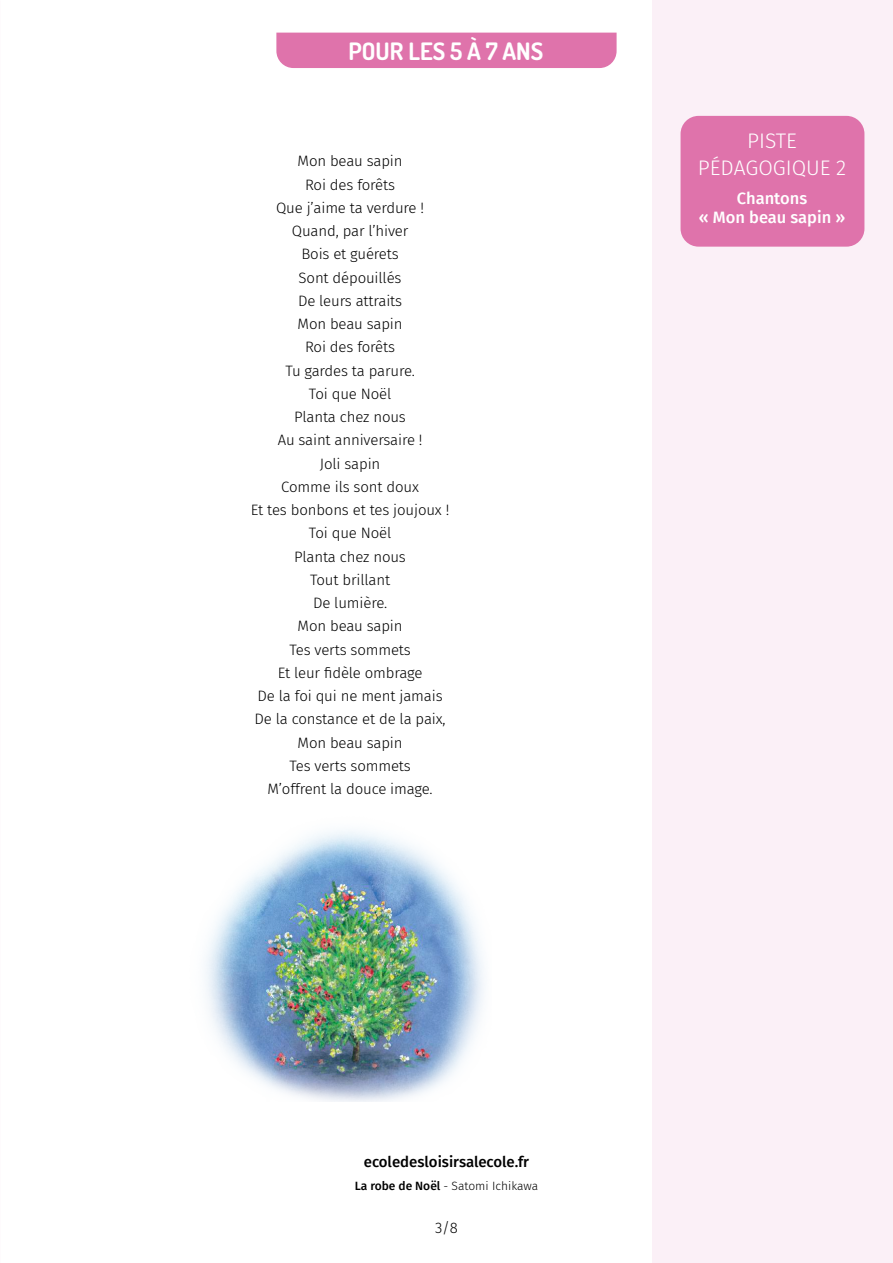
<style>
.page{position:relative;width:893px;height:1263px;background:#fff}
.page>*{position:absolute;margin:0;border:0;box-sizing:border-box;transform-origin:0 0}
.t1{font:700 24px "Dosis";color:#fff}
.t2{font:300 21px/27px "Fira Sans";color:#fff;text-align:center}
.t3{font:500 16.5px/19.8px "Fira Sans";color:#fff;text-align:center}
.t4{font:300 15px/23.2px "Fira Sans";letter-spacing:-.01em;color:#000;text-align:center}
.t5{font:500 15px "Fira Sans";color:#000}
.t6{font:300 12px "Fira Sans";color:#000}
.s1{font-weight:500}
</style>
<div class="page">
<div style="left:652px;top:0;width:241px;height:1263px;background:#fbf0f7"></div>
<div style="left:680px;top:116px;width:184px;height:131px;background:#df73ab;border-radius:18px"></div>
<div style="left:276px;top:33px;width:341px;height:35px;background:#df73ab"></div>
<img style="left:205px;top:831px;width:279px;height:271px">
<h1 class="t1" style="left:349px;top:35px;width:196px">POUR LES 5 À 7 ANS</h1>
<p class="t4" style="left:251px;top:149px;width:200px">Mon beau sapin<br>Roi des forêts<br>Que j’aime ta verdure !<br>Quand, par l’hiver<br>Bois et guérets<br>Sont dépouillés<br>De leurs attraits<br>Mon beau sapin<br>Roi des forêts<br>Tu gardes ta parure.<br>Toi que Noël<br>Planta chez nous<br>Au saint anniversaire !<br>Joli sapin<br>Comme ils sont doux<br>Et tes bonbons et tes joujoux !<br>Toi que Noël<br>Planta chez nous<br>Tout brillant<br>De lumière.<br>Mon beau sapin<br>Tes verts sommets<br>Et leur fidèle ombrage<br>De la foi qui ne ment jamais<br>De la constance et de la paix,<br>Mon beau sapin<br>Tes verts sommets<br>M’offrent la douce image.</p>
<p class="t5" style="left:364px;top:1150px;width:167px">ecoledesloisirsalecole.fr</p>
<p class="t6" style="left:355px;top:1177px;width:185px"><span class="s1">La robe de Noël</span> - Satomi Ichikawa</p>
<p class="t4" style="left:435px;top:1216px;width:24px">3/8</p>
<h2 class="t2" style="left:698px;top:127px;width:150px">PISTE<br>PÉDAGOGIQUE 2</h2>
<p class="t3" style="left:699px;top:187px;width:148px">Chantons<br>« Mon beau sapin »</p>
</div>
